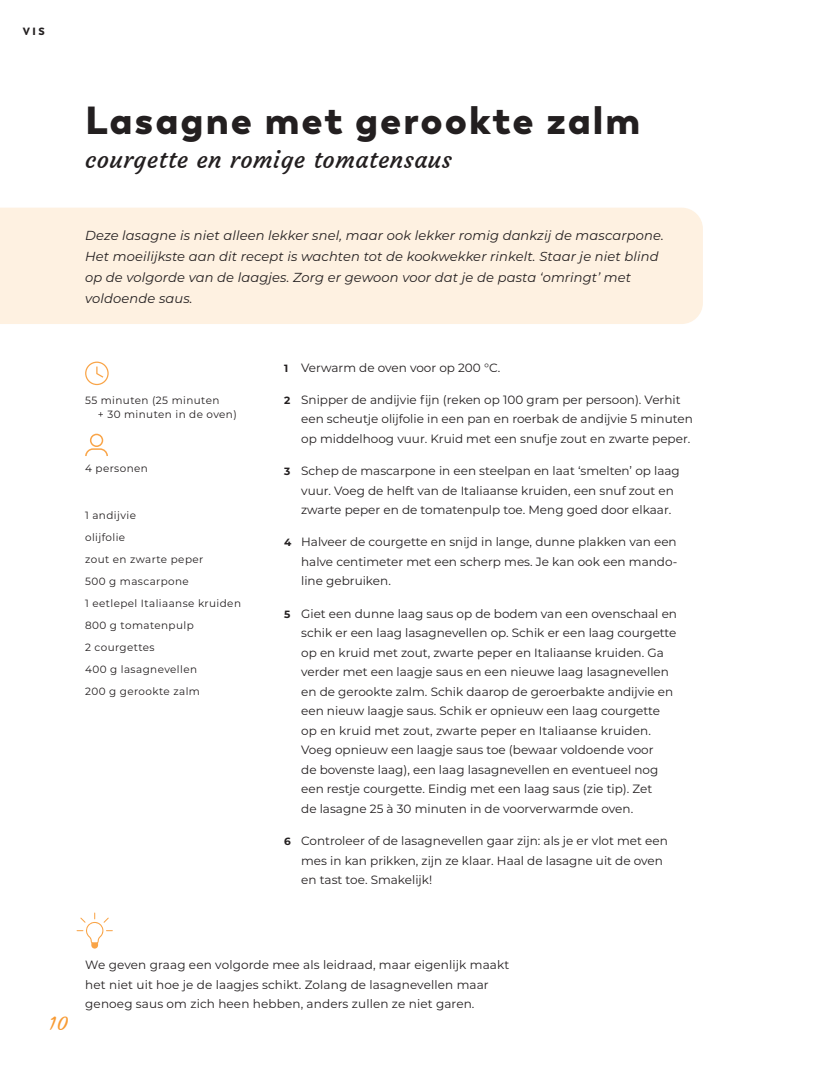
<style>
.page{position:relative;width:830px;height:1076px;background:#fff}
.page>*{position:absolute;margin:0;border:0;box-sizing:border-box;transform-origin:0 0}
.t1{font:900 39px "Trenda";letter-spacing:.05em;color:#231f20}
.t2{font:24px "Courgette";letter-spacing:.02em;color:#231f20}
.t3{font:18px "Courgette";color:#f89b33}
.t4{font:italic 13.05px/21px "Montserrat";letter-spacing:.01em;color:#231f20}
.t5{font:12px/19.5px "Montserrat";color:#231f20}
.t6{font:10.5px/22px "Montserrat";letter-spacing:.04em;color:#231f20}
.t7{font:900 10.5px "Trenda";color:#231f20}
.s1{font-weight:700;font-size:10.5px}
</style>
<div class="page">
<div style="left:0;top:208px;width:702px;height:116px;background:#fef1e1"></div>
<svg style="left:85px;top:362px;width:24px;height:23px"></svg>
<svg style="left:85px;top:434px;width:23px;height:22px"></svg>
<svg style="left:77px;top:912px;width:36px;height:36px"></svg>
<p class="t7" style="left:23px;top:24px;width:24px">VIS</p>
<h1 class="t1" style="left:85px;top:95px;width:556px">Lasagne met gerookte zalm</h1>
<h2 class="t2" style="left:85px;top:145px;width:368px">courgette en romige tomatensaus</h2>
<p class="t4" style="left:85px;top:224px;width:580px">Deze lasagne is niet alleen lekker snel, maar ook lekker romig dankzij de mascarpone.<br>Het moeilijkste aan dit recept is wachten tot de kookwekker rinkelt. Staar je niet blind op de volgorde van de laagjes. Zorg er gewoon voor dat je de pasta ‘omringt’ met voldoende saus.</p>
<p class="t6" style="left:98px;top:393px;width:140px;line-height:13.5px;text-indent:-13px">55 minuten (25 minuten<br>+ 30 minuten in de oven)</p>
<p class="t6" style="left:85px;top:457px;width:64px">4 personen</p>
<p class="t6" style="left:85px;top:503px;width:157px">1 andijvie<br>olijfolie<br>zout en zwarte peper<br>500 g mascarpone<br>1 eetlepel Italiaanse kruiden<br>800 g tomatenpulp<br>2 courgettes<br>400 g lasagnevellen<br>200 g gerookte zalm</p>
<p class="t5" style="left:284px;top:357px;width:218px"><span class="s1">1</span> Verwarm de oven voor op 200 °C.</p>
<p class="t5" style="left:301px;top:389px;width:393px;text-indent:-17px"><span class="s1">2</span> Snipper de andijvie fijn (reken op 100 gram per persoon). Verhit een scheutje olijfolie in een pan en roerbak de andijvie 5 minuten op middelhoog vuur. Kruid met een snufje zout en zwarte peper.</p>
<p class="t5" style="left:301px;top:461px;width:380px;text-indent:-17px"><span class="s1">3</span> Schep de mascarpone in een steelpan en laat ‘smelten’ op laag vuur. Voeg de helft van de Italiaanse kruiden, een snuf zout en zwarte peper en de tomatenpulp toe. Meng goed door elkaar.</p>
<p class="t5" style="left:301px;top:532px;width:377px;text-align:justify;text-indent:-17px"><span class="s1">4</span> Halveer de courgette en snijd in lange, dunne plakken van een halve centimeter met een scherp mes. Je kan ook een mando&shy;line gebruiken.</p>
<p class="t5" style="left:301px;top:603px;width:377px;text-indent:-17px"><span class="s1">5</span> Giet een dunne laag saus op de bodem van een ovenschaal en schik er een laag lasagnevellen op. Schik er een laag courgette op en kruid met zout, zwarte peper en Italiaanse kruiden. Ga verder met een laagje saus en een nieuwe laag lasagnevellen en de gerookte zalm. Schik daarop de geroerbakte andijvie en een nieuw laagje saus. Schik er opnieuw een laag courgette op en kruid met zout, zwarte peper en Italiaanse kruiden.<br>Voeg opnieuw een laagje saus toe (bewaar voldoende voor<br>de bovenste laag), een laag lasagnevellen en eventueel nog een restje courgette. Eindig met een laag saus (zie tip). Zet<br>de lasagne 25 à 30 minuten in de voorverwarmde oven.</p>
<p class="t5" style="left:301px;top:830px;width:368px;text-indent:-17px"><span class="s1">6</span> Controleer of de lasagnevellen gaar zijn: als je er vlot met een mes in kan prikken, zijn ze klaar. Haal de lasagne uit de oven en tast toe. Smakelijk!</p>
<h3 class="t3" style="left:49px;top:1012px;width:21px">10</h3>
<p class="t5" style="left:85px;top:955px;width:425px">We geven graag een volgorde mee als leidraad, maar eigenlijk maakt het niet uit hoe je de laagjes schikt. Zolang de lasagnevellen maar genoeg saus om zich heen hebben, anders zullen ze niet garen.</p>
</div>
